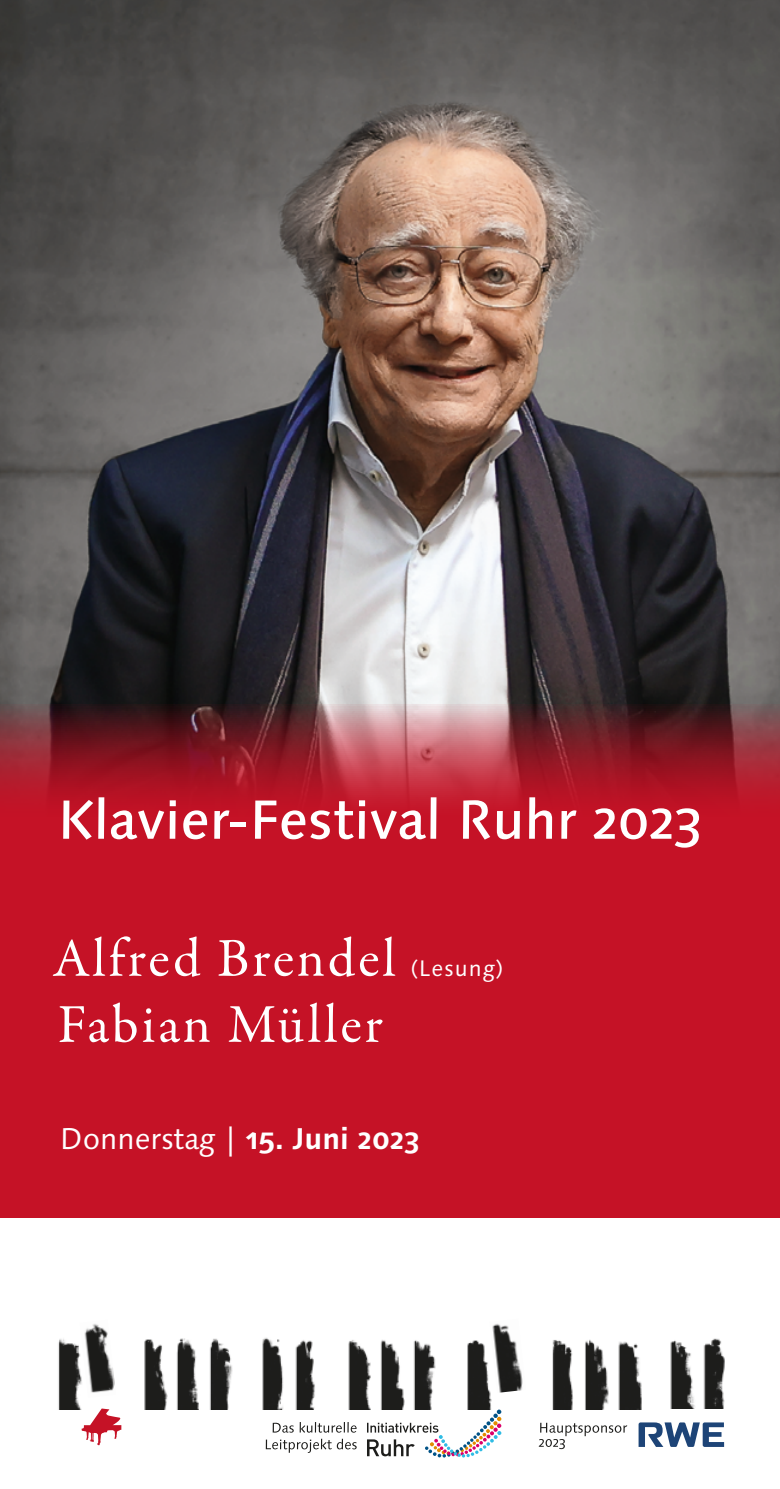
<style>
.page{position:relative;width:780px;height:1489px;background:#fff}
.page>*{position:absolute;margin:0;border:0;box-sizing:border-box;transform-origin:0 0}
.t1{font:55px "Garamond Premr Pro";letter-spacing:.025em;color:#fff}
.t2{font:500 55px "Linotype Syntax Os F";color:#fff}
.t3{font:30px "Linotype Syntax Os F";color:#fff}
.t4{font:22.5px "Linotype Syntax Os F";letter-spacing:.05em;color:#fff}
.s1{font-weight:700}
</style>
<div class="page">
<svg style="left:273px;top:1422px;width:83px;height:10px"></svg>
<svg style="left:266px;top:1438px;width:90px;height:14px"></svg>
<img style="left:144px;top:1339px;width:24px;height:69px">
<img style="left:176px;top:1338px;width:23px;height:70px">
<img style="left:209px;top:1338px;width:24px;height:70px">
<img style="left:262px;top:1337px;width:21px;height:71px">
<img style="left:295px;top:1340px;width:20px;height:68px">
<img style="left:348px;top:1340px;width:23px;height:68px">
<img style="left:380px;top:1340px;width:25px;height:68px">
<img style="left:413px;top:1340px;width:23px;height:68px">
<img style="left:58px;top:1339px;width:23px;height:69px">
<img style="left:80px;top:1324px;width:35px;height:73px">
<img style="left:467px;top:1340px;width:25px;height:68px">
<img style="left:552px;top:1340px;width:21px;height:68px">
<img style="left:585px;top:1339px;width:24px;height:69px">
<img style="left:618px;top:1341px;width:24px;height:67px">
<svg style="left:82px;top:1408px;width:39px;height:37px"></svg>
<img style="left:489px;top:1323px;width:34px;height:69px">
<img style="left:670px;top:1340px;width:25px;height:68px">
<img style="left:703px;top:1338px;width:22px;height:70px">
<svg style="left:367px;top:1409px;width:134px;height:48px"></svg>
<svg style="left:638px;top:1422px;width:86px;height:24px"></svg>
<svg style="left:538px;top:1422px;width:89px;height:26px"></svg>
<img style="left:0;top:0;width:780px;height:704px">
<svg style="left:0;top:704px;width:780px;height:513px;background:#bb1729"></svg>
<p class="t2" style="left:57px;top:786px;width:646px">Klavier-Festival Ruhr 2023</p>
<p class="t1" style="left:53px;top:925px;width:345px">Alfred Brendel</p>
<p class="t1" style="left:57px;top:991px;width:327px">Fabian Müller</p>
<p class="t4" style="left:410px;top:954px;width:94px">(Lesung)</p>
<p class="t3" style="left:60px;top:1120px;width:361px">Donnerstag | <span class="s1">15. Juni 2023</span></p>
</div>
